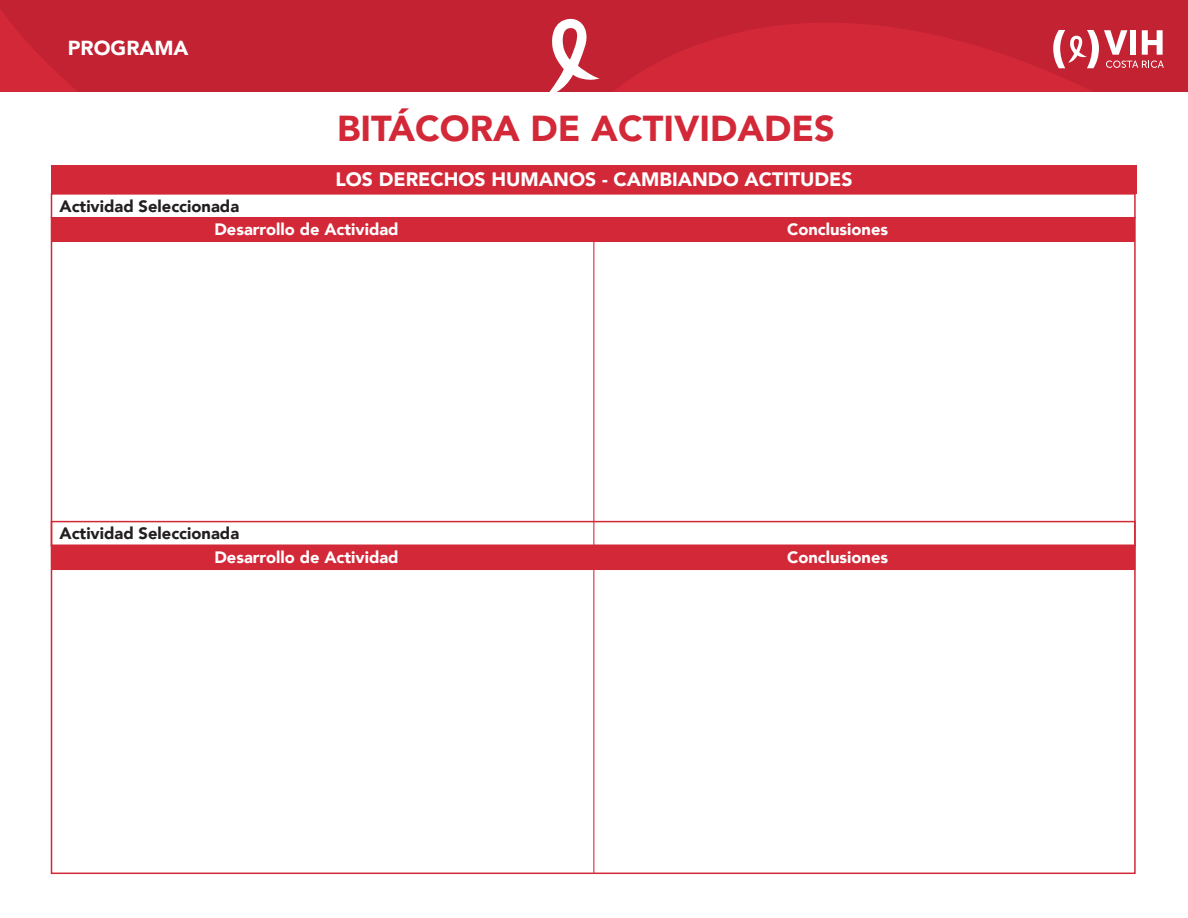
<style>
.page{position:relative;width:1188px;height:918px;background:#fff}
.page>*{position:absolute;margin:0;border:0;box-sizing:border-box;transform-origin:0 0}
.t1{font:900 36px "Avenir";color:#d32838}
.t2{font:900 20.25px "Avenir";color:#fff}
.t3{font:900 19.35px "Avenir";color:#fff}
.t4{font:900 16.5px "Avenir";color:#fff}
.t5{font:900 16.5px "Avenir";color:#231f20}
</style>
<div class="page">
<svg style="left:0;top:0;width:1188px;height:91px;background:#c62333"></svg>
<svg style="left:547px;top:19px;width:53px;height:72px"></svg>
<svg style="left:1053px;top:30px;width:111px;height:38px"></svg>
<div style="left:594px;top:218px;width:541px;height:24px;background:#d32838"></div>
<div style="left:51px;top:218px;width:543px;height:24px;background:#d32838"></div>
<div style="left:51px;top:165px;width:1086px;height:29px;background:#d32838"></div>
<div style="left:594px;top:546px;width:541px;height:23px;background:#d32838"></div>
<div style="left:51px;top:546px;width:543px;height:23px;background:#d32838"></div>
<div style="left:51px;top:193px;width:1085px;height:26px;border:2px solid #d32838"></div>
<hr style="left:593px;top:218px;width:1px;height:328px;background:#d32838">
<div style="left:51px;top:521px;width:1085px;height:25px;border:2px solid #d32838"></div>
<div style="left:51px;top:545px;width:543px;height:25px;border:1px solid #d32838"></div>
<div style="left:593px;top:545px;width:542px;height:25px;border:1px solid #d32838"></div>
<hr style="left:593px;top:546px;width:1px;height:327px;background:#d32838">
<p class="t2" style="left:68px;top:30px;width:122px">PROGRAMA</p>
<h1 class="t1" style="left:337px;top:98px;width:499px">BITÁCORA DE ACTIVIDADES</h1>
<p class="t3" style="left:335px;top:163px;width:519px">LOS DERECHOS HUMANOS - CAMBIANDO ACTITUDES</p>
<p class="t5" style="left:59px;top:192px;width:181px">Actividad Seleccionada</p>
<p class="t4" style="left:214px;top:215px;width:186px">Desarrollo de Actividad</p>
<p class="t4" style="left:787px;top:215px;width:103px">Conclusiones</p>
<p class="t5" style="left:59px;top:520px;width:181px">Actividad Seleccionada</p>
<p class="t4" style="left:214px;top:543px;width:186px">Desarrollo de Actividad</p>
<p class="t4" style="left:787px;top:543px;width:103px">Conclusiones</p>
</div>
